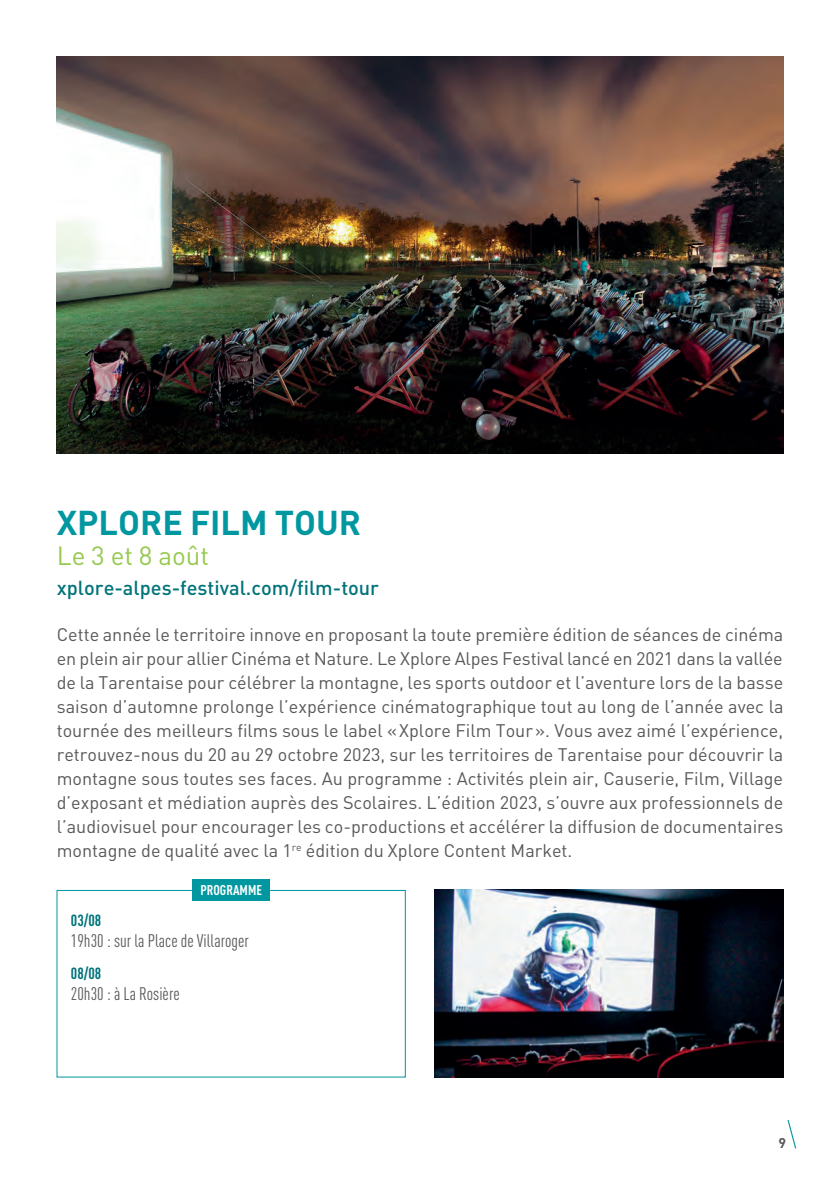
<style>
.page{position:relative;width:840px;height:1191px;background:#fff}
.page>*{position:absolute;margin:0;border:0;box-sizing:border-box;transform-origin:0 0}
.t1{font:700 34px "DIN";color:#0097a0}
.t2{font:26px "DIN";color:#96c94f}
.t3{font:500 20px "DIN";color:#00747a}
.t4{font:18px/24px "DIN";color:#57585a;text-align:justify}
.t5{font:18px "DIN Cond";color:#57585a}
.t6{font:700 16px "DIN Cond";color:#00747a}
.t7{font:700 14px "DIN Cond";color:#fff}
.t8{font:700 14px "DIN";color:#57585a}
</style>
<div class="page">
<div style="left:192px;top:879px;width:78px;height:21px;background:#0097a0"></div>
<svg style="left:787px;top:1120px;width:8px;height:28px"></svg>
<img style="left:57px;top:57px;width:725px;height:397px">
<img style="left:434px;top:890px;width:348px;height:187px">
<h1 class="t1" style="left:57px;top:500px;width:306px">XPLORE FILM TOUR</h1>
<h2 class="t2" style="left:57px;top:539px;width:154px">Le 3 et 8 août</h2>
<p class="t3" style="left:57px;top:574px;width:323px">xplore-alpes-festival.com/film-tour</p>
<p class="t4" style="left:57px;top:622px;width:727px">Cette année le territoire innove en proposant la toute première édition de séances de cinéma en plein air pour allier Cinéma et Nature. Le Xplore Alpes Festival lancé en 2021 dans la vallée de la Tarentaise pour célébrer la montagne, les sports outdoor et l’aventure lors de la basse saison d’automne prolonge l’expérience cinématographique tout au long de l’année avec la tournée des meilleurs films sous le label « Xplore Film Tour ». Vous avez aimé l’expérience, retrouvez-nous du 20 au 29 octobre 2023, sur les territoires de Tarentaise pour découvrir la montagne sous toutes ses faces. Au programme : Activités plein air, Causerie, Film, Village d’exposant et médiation auprès des Scolaires. L’édition 2023, s’ouvre aux professionnels de l’audiovisuel pour encourager les co-productions et accélérer la diffusion de documentaires montagne de qualité avec la 1<sup>re</sup> édition du Xplore Content Market.</p>
<p class="t7" style="left:200px;top:881px;width:63px">PROGRAMME</p>
<p class="t6" style="left:71px;top:911px;width:32px">03/08</p>
<p class="t5" style="left:71px;top:930px;width:179px">19h30 : sur la Place de Villaroger</p>
<p class="t6" style="left:71px;top:964px;width:32px">08/08</p>
<p class="t5" style="left:71px;top:983px;width:110px">20h30 : à La Rosière</p>
<p class="t8" style="left:778px;top:1134px;width:9px">9</p>
</div>
